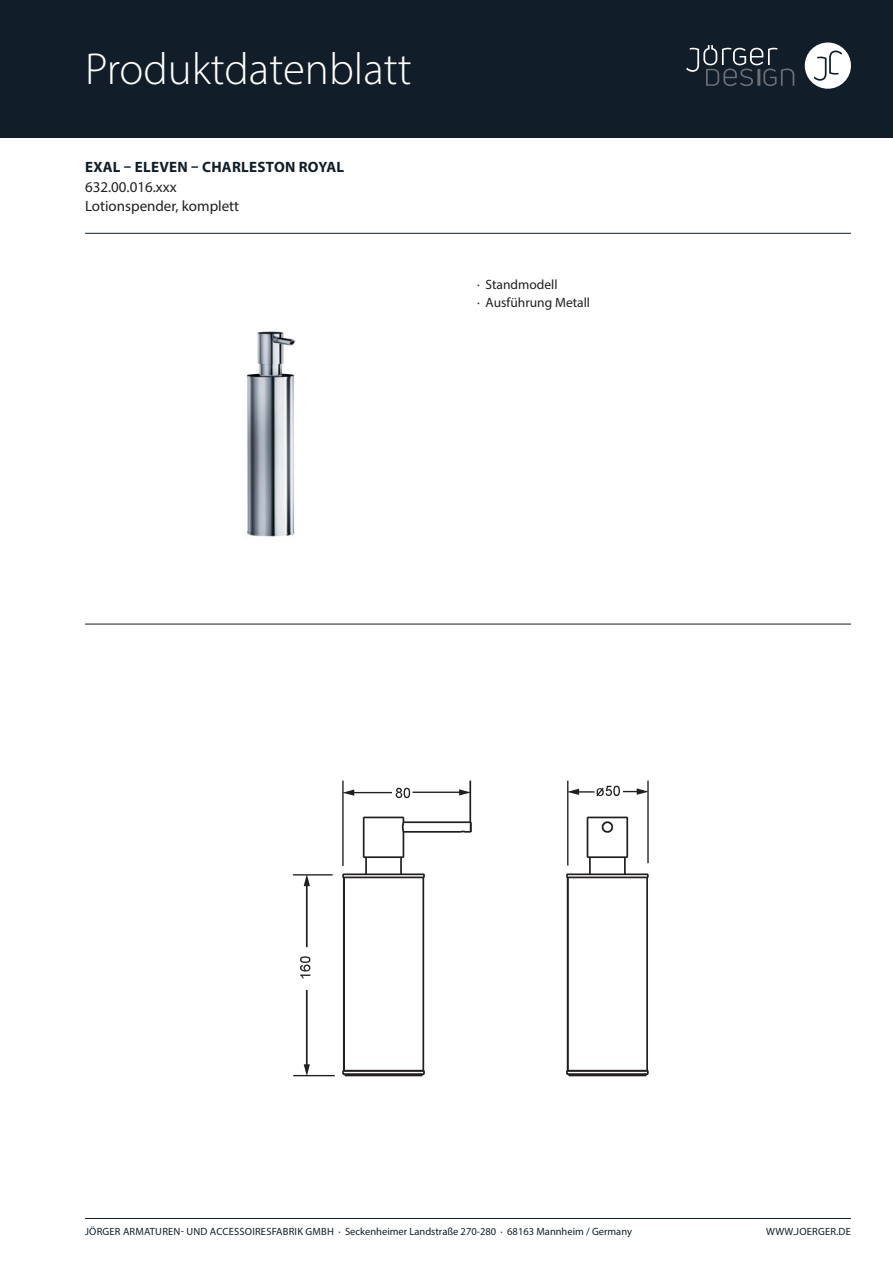
<style>
.page{position:relative;width:893px;height:1263px;background:#fff}
.page>*{position:absolute;margin:0;border:0;box-sizing:border-box;transform-origin:0 0}
.t1{font:300 45px "Myriad Pro";color:#fff}
.t2{font:15px "Myriad Pro";color:#231f20}
.t3{font:700 15px "Myriad Pro";letter-spacing:.02em;color:#111e29}
.t4{font:13.5px/18px "Myriad Pro";color:#231f20}
.t5{font:10.5px "Myriad Pro";letter-spacing:.005em;color:#111e29}
</style>
<div class="page">
<div style="left:0;top:0;width:893px;height:138px;background:#111e29"></div>
<div style="left:805px;top:43px;width:46px;height:46px;background:#fff;border-radius:50%"></div>
<svg style="left:814px;top:51px;width:28px;height:30px"></svg>
<svg style="left:686px;top:45px;width:108px;height:41px"></svg>
<hr style="left:85px;top:1218px;width:766px;height:1px;background:#111e29">
<hr style="left:85px;top:233px;width:766px;height:1px;background:#111e29">
<hr style="left:85px;top:624px;width:766px;height:1px;background:#111e29">
<img style="left:246px;top:331px;width:50px;height:206px">
<img style="left:292px;top:780px;width:357px;height:297px">
<h1 class="t1" style="left:85px;top:52px;width:328px">Produktdatenblatt</h1>
<h2 class="t3" style="left:85px;top:161px;width:260px">EXAL – ELEVEN – CHARLESTON ROYAL</h2>
<h2 class="t2" style="left:85px;top:200px;width:156px">Lotionspender, komplett</h2>
<h2 class="t2" style="left:85px;top:181px;width:93px">632.00.016.xxx</h2>
<p class="t4" style="left:477px;top:277px;width:115px">· Standmodell<br>· Ausführung Metall</p>
<p class="t5" style="left:85px;top:1228px;width:548px">JÖRGER ARMATUREN- UND ACCESSOIRESFABRIK GMBH · Seckenheimer Landstraße 270-280 · 68163 Mannheim / Germany</p>
<p class="t5" style="left:766px;top:1228px;width:86px">WWW.JOERGER.DE</p>
</div>
